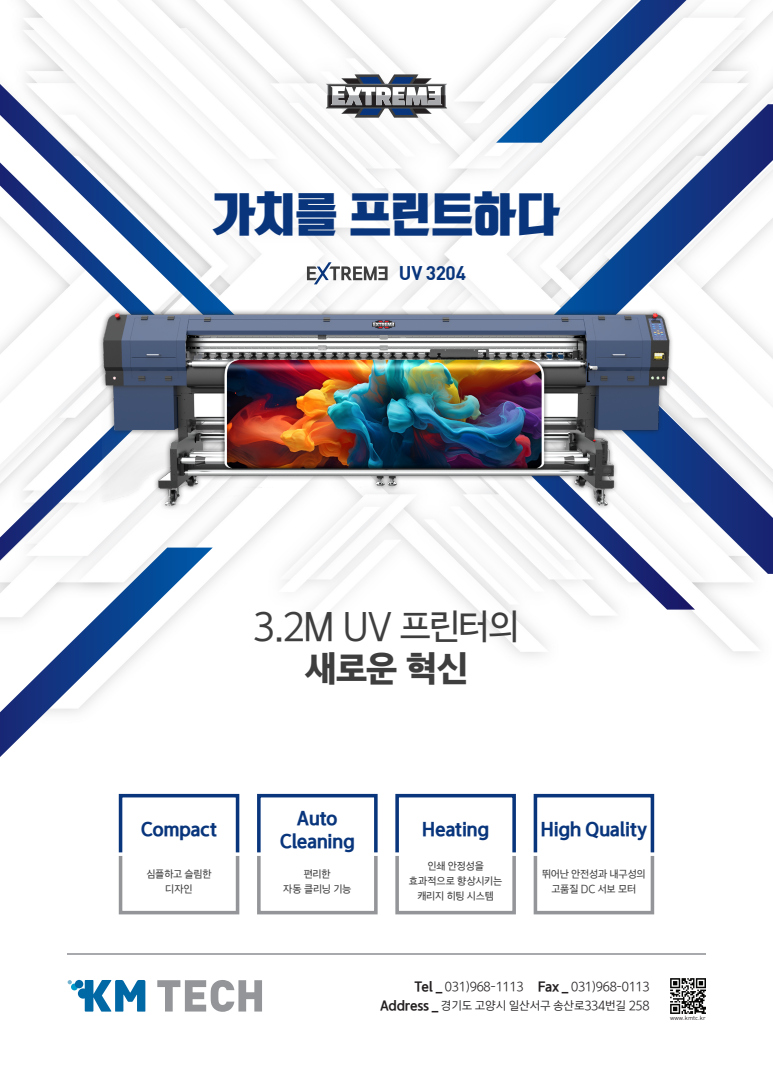
<style>
.page{position:relative;width:773px;height:1081px;background:#fff}
.page>*{position:absolute;margin:0;border:0;box-sizing:border-box;transform-origin:0 0}
.t1{font:900 46.25px "Rix Olympicdaero";letter-spacing:-.01em;color:#08357c}
.t2{font:34.62px "TTM Gothicdis M";letter-spacing:-.06em;color:#3e3e3f}
.t3{font:34.62px "TTM Gothicdis H";color:#3e3e3f}
.t4{font:19.38px "Dinbol";letter-spacing:-.015em;color:#08357c}
.t5{font:16.25px "TTM Gothicdis BK";letter-spacing:-.04em;color:#08357c}
.t6{font:11.5px/18.5px "TTM Gothicdis R";letter-spacing:-.025em;color:#231f20;text-align:right}
.t7{font:10px "TTM Gothicdis M";letter-spacing:-.03em;color:#3e3e3f}
.t8{font:10px "TTM Gothicdis M";letter-spacing:-.01em;color:#3e3e3f}
.t9{font:6px "Dinreg";color:#231f20}
.s1{font-family:"TTM Gothicdis H"}
</style>
<div class="page">
<img style="left:20px;top:0;width:752px;height:657px">
<hr style="left:67px;top:953px;width:638px;height:1px;background:#a8a9ad">
<img style="left:670px;top:978px;width:35px;height:35px">
<svg style="left:68px;top:980px;width:77px;height:31px"></svg>
<svg style="left:157px;top:980px;width:105px;height:32px"></svg>
<svg style="left:326px;top:74px;width:121px;height:44px"></svg>
<svg style="left:0;top:547px;width:213px;height:210px"></svg>
<svg style="left:496px;top:0;width:190px;height:143px"></svg>
<svg style="left:428px;top:510px;width:266px;height:99px"></svg>
<svg style="left:0;top:321px;width:202px;height:239px"></svg>
<svg style="left:0;top:84px;width:241px;height:237px"></svg>
<svg style="left:529px;top:104px;width:243px;height:470px"></svg>
<div style="left:98px;top:308px;width:576px;height:202px;background:#231f20;opacity:.7"></div>
<img style="left:103px;top:314px;width:567px;height:195px">
<svg style="left:307px;top:262px;width:80px;height:22px"></svg>
<div style="left:119px;top:794px;width:120px;height:60px;border:4px solid #08357c"></div>
<div style="left:119px;top:854px;width:120px;height:60px;border:4px solid #939598"></div>
<div style="left:257px;top:794px;width:120px;height:60px;border:4px solid #08357c"></div>
<div style="left:257px;top:854px;width:120px;height:60px;border:4px solid #939598"></div>
<div style="left:395px;top:794px;width:121px;height:60px;border:4px solid #08357c"></div>
<div style="left:395px;top:854px;width:121px;height:60px;border:4px solid #939598"></div>
<div style="left:533px;top:794px;width:121px;height:60px;border:4px solid #08357c"></div>
<div style="left:533px;top:854px;width:121px;height:60px;border:4px solid #939598"></div>
<p class="t1" style="left:213px;top:188px;width:349px">가치를 프린트하다</p>
<p class="t4" style="left:399px;top:260px;width:69px">UV 3204</p>
<p class="t2" style="left:253px;top:609px;width:269px">3.2M UV 프린터의</p>
<p class="t3" style="left:304px;top:651px;width:165px">새로운 혁신</p>
<p class="t5" style="left:141px;top:821px;width:78px">Compact</p>
<p class="t7" style="left:146px;top:869px;width:67px">심플하고 슬림한</p>
<p class="t7" style="left:165px;top:884px;width:29px">디자인</p>
<p class="t5" style="left:297px;top:810px;width:42px">Auto</p>
<p class="t5" style="left:280px;top:832px;width:77px">Cleaning</p>
<p class="t7" style="left:304px;top:869px;width:28px">편리한</p>
<p class="t7" style="left:283px;top:884px;width:70px">자동 클리닝 기능</p>
<p class="t5" style="left:422px;top:821px;width:69px">Heating</p>
<p class="t7" style="left:427px;top:861px;width:58px">인쇄 안정성을</p>
<p class="t8" style="left:409px;top:876px;width:95px">효과적으로 향상시키는</p>
<p class="t7" style="left:417px;top:891px;width:78px">캐리지 히팅 시스템</p>
<p class="t5" style="left:540px;top:821px;width:108px">High Quality</p>
<p class="t7" style="left:542px;top:869px;width:105px">뛰어난 안전성과 내구성의</p>
<p class="t7" style="left:551px;top:884px;width:86px">고품질 DC 서보 모터</p>
<p class="t6" style="left:380px;top:978px;width:271px"><span class="s1">Tel _</span> 031)968-1113 <span class="s1">Fax _</span> 031)968-0113<br><span class="s1">Address _</span> 경기도 고양시 일산서구 송산로334번길 258</p>
<p class="t9" style="left:670px;top:1014px;width:37px">www.kmtc.kr</p>
</div>
